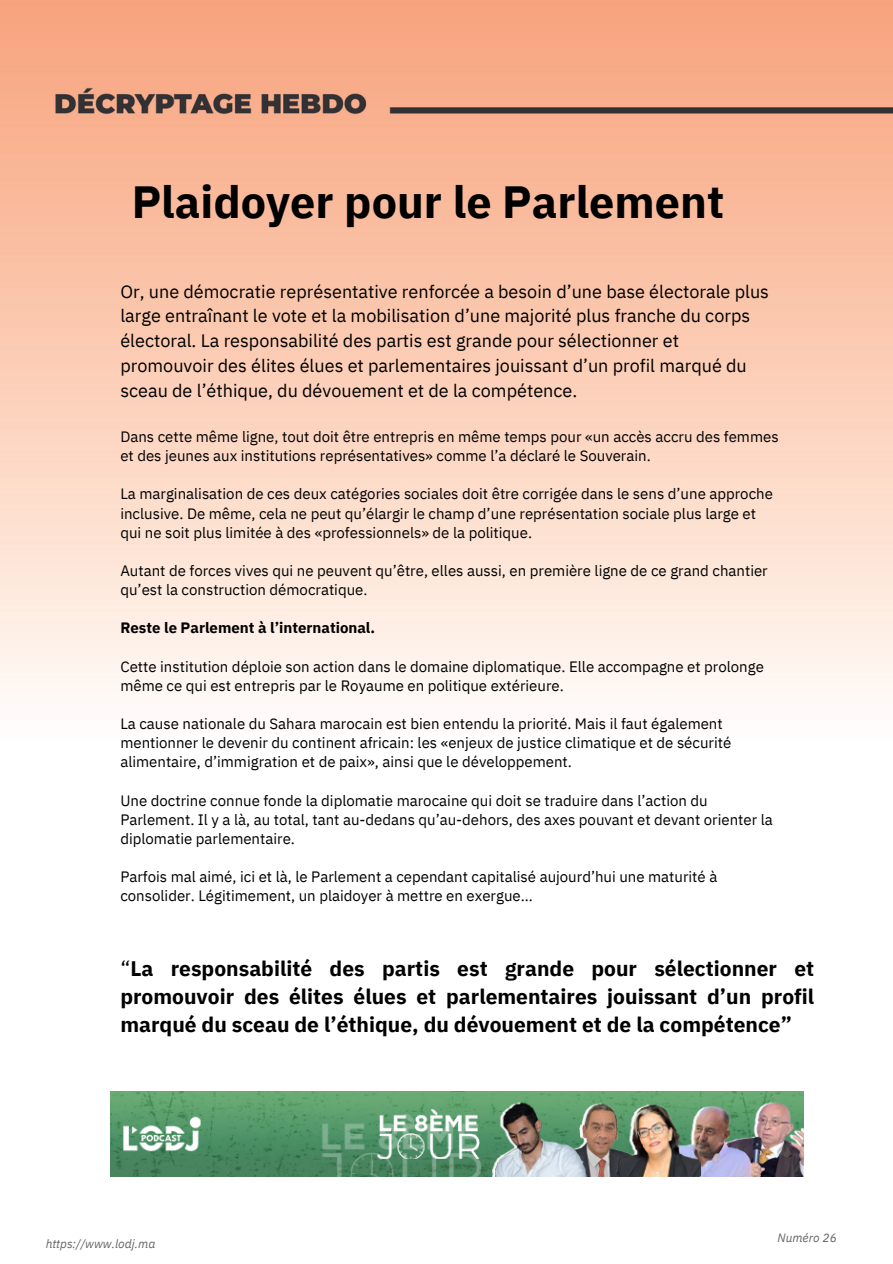
<style>
.page{position:relative;width:893px;height:1264px;background:#fff}
.page>*{position:absolute;margin:0;border:0;box-sizing:border-box;transform-origin:0 0}
.t1{font:700 45px "IBM Plex Sans";color:#000}
.t2{font:700 21px/28.2px "IBM Plex Sans";color:#000;text-align:justify}
.t3{font:18px/24.8px "IBM Plex Sans";color:#000}
.t4{font:15px/19.2px "IBM Plex Sans";color:#000}
.t5{font:700 15px "IBM Plex Sans";color:#000}
.t6{font:italic 12px "IBM Plex Sans";color:#646464}
.s1{font-weight:400}
</style>
<div class="page">
<img style="left:0;top:0;width:892px;height:1177px">
<img style="left:110px;top:1091px;width:693px;height:85px">
<h1 class="t1" style="left:132px;top:172px;width:594px">Plaidoyer pour le Parlement</h1>
<p class="t3" style="left:120px;top:278px;width:650px">Or, une démocratie représentative renforcée a besoin d’une base électorale plus large entraînant le vote et la mobilisation d’une majorité plus franche du corps électoral. La responsabilité des partis est grande pour sélectionner et promouvoir des élites élues et parlementaires jouissant d’un profil marqué du sceau de l’éthique, du dévouement et de la compétence.</p>
<p class="t4" style="left:120px;top:427px;width:659px">Dans cette même ligne, tout doit être entrepris en même temps pour «un accès accru des femmes et des jeunes aux institutions représentatives» comme l’a déclaré le Souverain.</p>
<p class="t4" style="left:120px;top:484px;width:654px">La marginalisation de ces deux catégories sociales doit être corrigée dans le sens d’une approche inclusive. De même, cela ne peut qu’élargir le champ d’une représentation sociale plus large et qui ne soit plus limitée à des «professionnels» de la politique.</p>
<p class="t4" style="left:120px;top:560px;width:649px">Autant de forces vives qui ne peuvent qu’être, elles aussi, en première ligne de ce grand chantier qu’est la construction démocratique.</p>
<p class="t5" style="left:120px;top:618px;width:256px">Reste le Parlement à l’international.</p>
<p class="t4" style="left:120px;top:656px;width:645px">Cette institution déploie son action dans le domaine diplomatique. Elle accompagne et prolonge même ce qui est entrepris par le Royaume en politique extérieure.</p>
<p class="t4" style="left:120px;top:713px;width:612px">La cause nationale du Sahara marocain est bien entendu la priorité. Mais il faut également mentionner le devenir du continent africain: les «enjeux de justice climatique et de sécurité alimentaire, d’immigration et de paix», ainsi que le développement.</p>
<p class="t4" style="left:120px;top:790px;width:654px">Une doctrine connue fonde la diplomatie marocaine qui doit se traduire dans l’action du<br>Parlement. Il y a là, au total, tant au-dedans qu’au-dehors, des axes pouvant et devant orienter la diplomatie parlementaire.</p>
<p class="t4" style="left:120px;top:866px;width:598px">Parfois mal aimé, ici et là, le Parlement a cependant capitalisé aujourd’hui une maturité à consolider. Légitimement, un plaidoyer à mettre en exergue…</p>
<h2 class="t2" style="left:120px;top:953px;width:695px"><span class="s1">“</span>La responsabilité des partis est grande pour sélectionner et promouvoir des élites élues et parlementaires jouissant d’un profil marqué du sceau de l’éthique, du dévouement et de la compétence”</h2>
<p class="t6" style="left:46px;top:1235px;width:111px">https://www.lodj.ma</p>
<p class="t6" style="left:777px;top:1229px;width:61px">Numéro 26</p>
</div>
